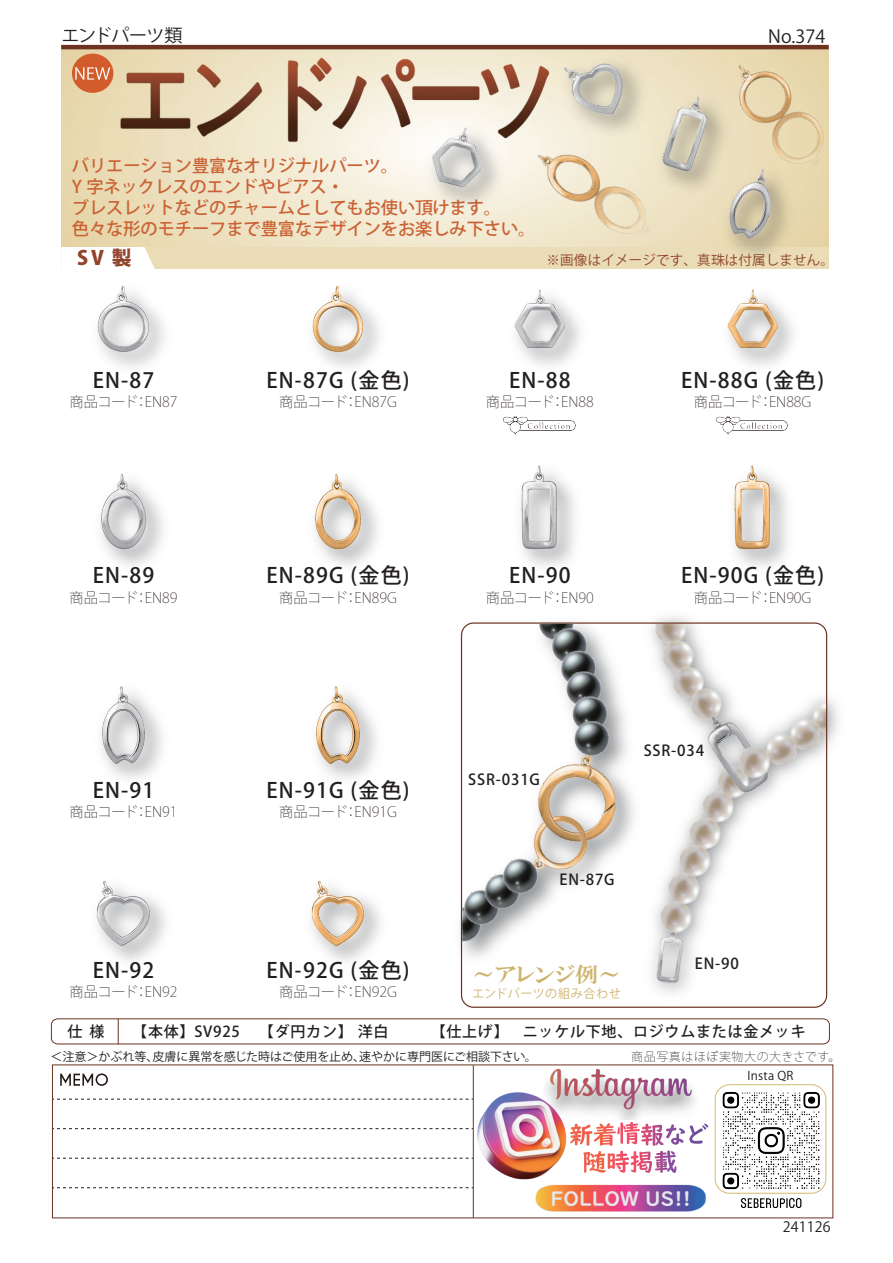
<style>
.page{position:relative;width:893px;height:1263px;background:#fff}
.page>*{position:absolute;margin:0;border:0;box-sizing:border-box;transform-origin:0 0}
.t1{font:21.3px "HGP Mincho E";color:#cdb46e;scale:1.08 1}
.t2{font:500 21px "Koz Go Pro";letter-spacing:.055em;color:#231f20}
.t3{font:19.5px "UD Digi Kyokasho NK B";letter-spacing:.01em;color:#e6e7e9}
.t4{font:800 19.5px "Koz Go Pro";color:#91432c}
.t5{font:18px "Koz Go Pro";letter-spacing:-.03em;color:#231f20}
.t6{font:18px "Koz Go Pro";letter-spacing:-.01em;color:#231f20}
.t7{font:500 17.25px/21px "Koz Go Pro";letter-spacing:-.005em;color:#ca6134}
.t8{font:500 15px "Koz Go Pro";letter-spacing:.05em;color:#231f20}
.t9{font:200 14.25px "Koz Go Pr 6 N";color:#211814}
.t10{font:14.25px "Koz Go Pr 6 N";letter-spacing:.01em;color:#231f20}
.t11{font:13.5px "Koz Go Pr 6 N";letter-spacing:.015em;color:#91432c}
.t12{font:12.3px "Koz Go Pro";letter-spacing:.045em;color:#cdb46e}
.t13{font:12px "Koz Go Pro";color:#231f20}
.t14{font:200 12px "Koz Go Pro";letter-spacing:.045em;color:#231f20}
</style>
<div class="page">
<svg style="left:52px;top:1187px;width:421px;height:1px"></svg>
<svg style="left:52px;top:1158px;width:421px;height:1px"></svg>
<svg style="left:52px;top:1128px;width:421px;height:1px"></svg>
<svg style="left:52px;top:1099px;width:421px;height:1px"></svg>
<svg style="left:60px;top:1073px;width:48px;height:13px"></svg>
<hr style="left:473px;top:1065px;width:1px;height:153px;background:#6b3220">
<div style="left:715px;top:1084px;width:111px;height:109px;border:1px solid #d4ba6e;border-radius:15px"></div>
<img style="left:535px;top:1184px;width:171px;height:28px">
<svg style="left:594px;top:1122px;width:114px;height:24px"></svg>
<img style="left:477px;top:1092px;width:90px;height:88px">
<img style="left:544px;top:1064px;width:157px;height:55px">
<img style="left:651px;top:616px;width:187px;height:392px">
<img style="left:656px;top:935px;width:30px;height:49px">
<img style="left:662px;top:624px;width:32px;height:9px">
<img style="left:662px;top:633px;width:39px;height:45px">
<img style="left:667px;top:659px;width:44px;height:45px">
<img style="left:684px;top:681px;width:45px;height:45px">
<img style="left:701px;top:802px;width:34px;height:22px">
<img style="left:688px;top:817px;width:34px;height:34px">
<img style="left:678px;top:844px;width:34px;height:34px">
<img style="left:667px;top:872px;width:34px;height:34px">
<img style="left:662px;top:900px;width:31px;height:35px">
<img style="left:809px;top:700px;width:16px;height:34px">
<img style="left:787px;top:716px;width:35px;height:35px">
<img style="left:692px;top:702px;width:87px;height:100px">
<img style="left:763px;top:731px;width:35px;height:35px">
<img style="left:738px;top:745px;width:34px;height:35px">
<div style="left:62px;top:239px;width:767px;height:30px;background:#e9dcb6"></div>
<svg style="left:61px;top:246px;width:94px;height:23px;background:#fcfbf7"></svg>
<img style="left:61px;top:49px;width:768px;height:197px">
<div style="left:72px;top:54px;width:41px;height:39px;background:#d35c2c;border-radius:50%"></div>
<svg style="left:75px;top:67px;width:35px;height:13px"></svg>
<img style="left:115px;top:51px;width:437px;height:97px">
<hr style="left:61px;top:45px;width:768px;height:4px;background:#6d3321">
<img style="left:99px;top:473px;width:49px;height:78px">
<img style="left:734px;top:466px;width:37px;height:83px">
<img style="left:522px;top:466px;width:36px;height:83px">
<img style="left:503px;top:416px;width:73px;height:19px">
<img style="left:654px;top:84px;width:62px;height:119px">
<img style="left:660px;top:92px;width:44px;height:83px">
<img style="left:716px;top:416px;width:72px;height:19px">
<img style="left:460px;top:616px;width:202px;height:357px">
<img style="left:508px;top:800px;width:93px;height:92px">
<img style="left:536px;top:624px;width:9px;height:23px">
<img style="left:545px;top:624px;width:50px;height:46px">
<img style="left:554px;top:642px;width:50px;height:51px">
<img style="left:560px;top:664px;width:49px;height:49px">
<img style="left:566px;top:689px;width:49px;height:49px">
<img style="left:462px;top:932px;width:27px;height:10px">
<img style="left:462px;top:882px;width:45px;height:50px">
<img style="left:478px;top:866px;width:50px;height:50px">
<img style="left:496px;top:850px;width:50px;height:50px">
<img style="left:529px;top:739px;width:95px;height:108px">
<img style="left:568px;top:714px;width:49px;height:48px">
<img style="left:497px;top:94px;width:204px;height:153px">
<div style="left:51px;top:1018px;width:779px;height:26px;border:1px solid #6d3321;border-radius:6px"></div>
<svg style="left:118px;top:1019px;width:1px;height:25px"></svg>
<img style="left:311px;top:285px;width:54px;height:68px">
<img style="left:97px;top:285px;width:53px;height:68px">
<img style="left:726px;top:289px;width:53px;height:61px">
<img style="left:513px;top:289px;width:53px;height:61px">
<img style="left:314px;top:473px;width:48px;height:78px">
<img style="left:316px;top:686px;width:44px;height:78px">
<img style="left:101px;top:686px;width:45px;height:78px">
<img style="left:311px;top:880px;width:54px;height:66px">
<img style="left:97px;top:880px;width:53px;height:66px">
<img style="left:419px;top:115px;width:93px;height:104px">
<img style="left:425px;top:120px;width:68px;height:74px">
<img style="left:716px;top:201px;width:86px;height:54px">
<img style="left:721px;top:201px;width:64px;height:44px">
<img style="left:552px;top:50px;width:102px;height:95px">
<img style="left:558px;top:44px;width:80px;height:84px">
<img style="left:704px;top:44px;width:125px;height:157px">
<img style="left:719px;top:1090px;width:104px;height:119px">
<p class="t5" style="left:61px;top:23px;width:122px">エンドパーツ類</p>
<p class="t6" style="left:768px;top:25px;width:59px">No.374</p>
<p class="t7" style="left:72px;top:156px;width:465px">バリエーション豊富なオリジナルパーツ。<br>Y 字ネックレスのエンドやピアス・<br>ブレスレットなどのチャームとしてもお使い頂けます。<br>色々な形のモチーフまで豊富なデザインをお楽しみ下さい。</p>
<h3 class="t4" style="left:77px;top:245px;width:56px">SV 製</h3>
<p class="t11" style="left:547px;top:252px;width:289px">※画像はイメージです、真珠は付属しません。</p>
<h2 class="t2" style="left:266px;top:366px;width:145px">EN-87G (金色)</h2>
<p class="t9" style="left:279px;top:394px;width:119px">商品コード：EN87G</p>
<h2 class="t2" style="left:681px;top:366px;width:145px">EN-88G (金色)</h2>
<h2 class="t2" style="left:93px;top:366px;width:63px">EN-87</h2>
<h2 class="t2" style="left:509px;top:366px;width:63px">EN-88</h2>
<p class="t9" style="left:70px;top:394px;width:109px">商品コード：EN87</p>
<p class="t9" style="left:486px;top:394px;width:109px">商品コード：EN88</p>
<p class="t9" style="left:694px;top:394px;width:119px">商品コード：EN88G</p>
<h2 class="t2" style="left:266px;top:562px;width:145px">EN-89G (金色)</h2>
<p class="t9" style="left:279px;top:590px;width:119px">商品コード：EN89G</p>
<p class="t9" style="left:486px;top:590px;width:109px">商品コード：EN90</p>
<p class="t9" style="left:694px;top:590px;width:119px">商品コード：EN90G</p>
<h2 class="t2" style="left:681px;top:562px;width:145px">EN-90G (金色)</h2>
<h2 class="t2" style="left:93px;top:562px;width:63px">EN-89</h2>
<h2 class="t2" style="left:509px;top:562px;width:63px">EN-90</h2>
<p class="t9" style="left:70px;top:590px;width:109px">商品コード：EN89</p>
<p class="t8" style="left:644px;top:740px;width:62px">SSR-034</p>
<h2 class="t2" style="left:93px;top:777px;width:63px">EN-91</h2>
<p class="t9" style="left:70px;top:804px;width:109px">商品コード：EN91</p>
<h2 class="t2" style="left:266px;top:777px;width:145px">EN-91G (金色)</h2>
<p class="t9" style="left:279px;top:804px;width:119px">商品コード：EN91G</p>
<p class="t8" style="left:468px;top:769px;width:73px">SSR-031G</p>
<p class="t8" style="left:559px;top:870px;width:57px">EN-87G</p>
<h2 class="t2" style="left:93px;top:957px;width:63px">EN-92</h2>
<p class="t9" style="left:70px;top:984px;width:109px">商品コード：EN92</p>
<h2 class="t2" style="left:266px;top:957px;width:145px">EN-92G (金色)</h2>
<p class="t9" style="left:279px;top:984px;width:119px">商品コード：EN92G</p>
<h1 class="t1" style="left:472px;top:964px;width:139px">～アレンジ例～</h1>
<p class="t12" style="left:472px;top:986px;width:150px">エンドパーツの組み合わせ</p>
<p class="t8" style="left:695px;top:954px;width:45px">EN-90</p>
<p class="t8" style="left:68px;top:1022px;width:38px">仕 様</p>
<p class="t8" style="left:132px;top:1022px;width:109px">【本体】SV925</p>
<p class="t8" style="left:259px;top:1022px;width:131px">【ダ円カン】洋白</p>
<p class="t8" style="left:431px;top:1022px;width:376px">【仕上げ】 ニッケル下地、ロジウムまたは金メッキ</p>
<p class="t13" style="left:51px;top:1048px;width:488px">＜注意＞かぶれ等、皮膚に異常を感じた時はご使用を止め、速やかに専門医にご相談下さい。</p>
<p class="t14" style="left:631px;top:1049px;width:211px">商品写真はほぼ実物大の大きさです。</p>
<p class="t13" style="left:747px;top:1067px;width:48px">Insta QR</p>
<h3 class="t3" style="left:550px;top:1187px;width:142px">FOLLOW US!!</h3>
<p class="t10" style="left:783px;top:1219px;width:49px">241126</p>
</div>
